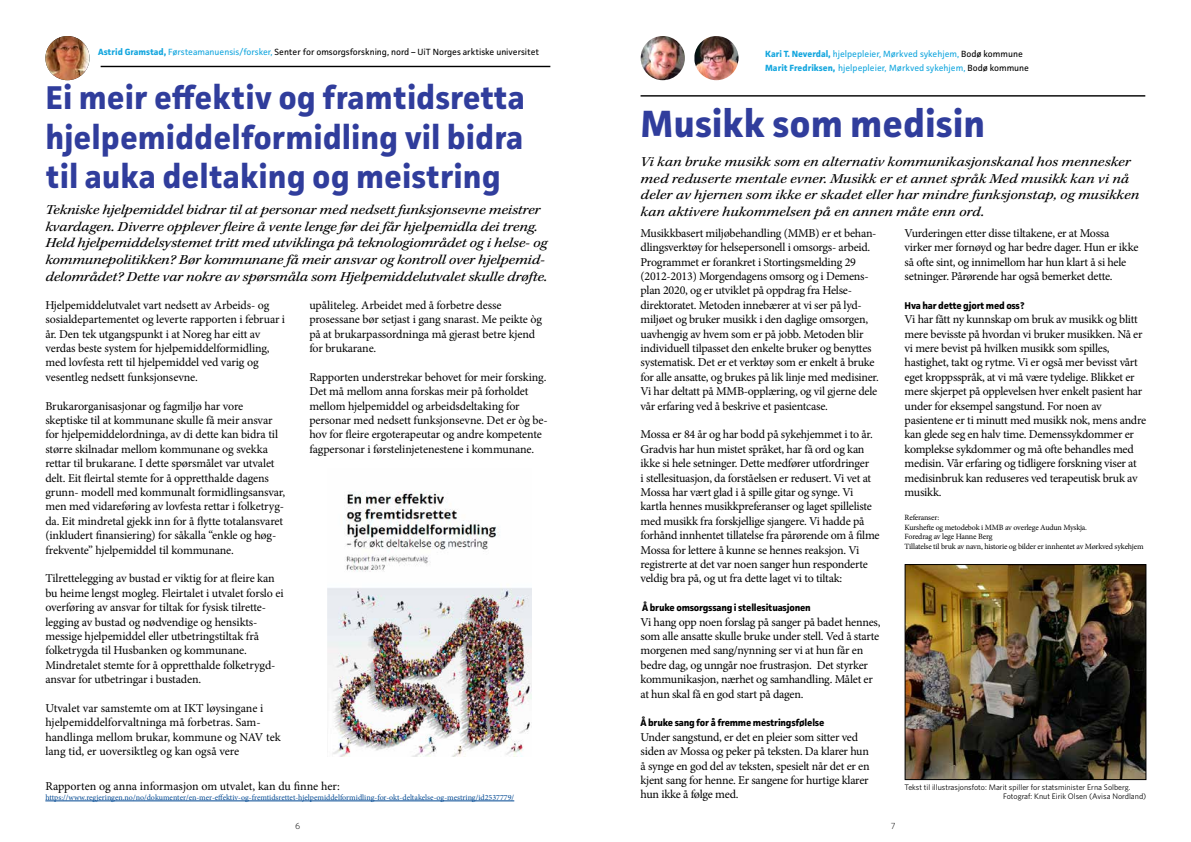
<style>
.page{position:relative;width:1191px;height:842px;background:#fff}
.page>*{position:absolute;margin:0;border:0;box-sizing:border-box;transform-origin:0 0}
.t1{font:700 38px "Facit";color:#303d9c}
.t2{font:700 33px/39.6px "Facit";color:#303d9c;text-align:justify}
.t3{font:italic 14px/16.8px "Kepler Std";letter-spacing:-.005em;color:#000;scale:1.15 1}
.t4{font:12px/14.4px "Minion Pro";letter-spacing:-.02em;color:#000}
.t5{font:12px/14.4px "Minion Pro";color:#000}
.t6{font:700 9.8px "Facit";letter-spacing:-.02em;color:#000}
.t7{font:9px/14.4px "Facit";color:#13a6de}
.t8{font:9px "Facit";color:#000}
.t9{font:300 9px "Whitney";color:#000}
.t10{font:8px/9.6px "Minion Pro";letter-spacing:-.02em;color:#000}
.t11{font:8px "Minion Pro";color:#004892}
.t12{font:8px/9.6px "Whitney";color:#000}
.s1{font-weight:700;color:#13a6de}
.s2{color:#13a6de}
.s3{font-weight:700}
.s4{color:#000}
</style>
<div class="page">
<img style="left:45px;top:36px;width:45px;height:44px;border-radius:22px">
<hr style="left:101px;top:66px;width:449px;height:1px;background:#000">
<img style="left:906px;top:566px;width:238px;height:212px">
<div style="left:904px;top:564px;width:242px;height:216px;border:1px solid #000"></div>
<img style="left:640px;top:36px;width:45px;height:44px;border-radius:22px">
<img style="left:694px;top:36px;width:44px;height:44px">
<hr style="left:640px;top:95px;width:505px;height:2px;background:#000">
<hr style="left:45px;top:801px;width:469px;height:1px;background:#004892">
<img style="left:328px;top:491px;width:204px;height:265px">
<p class="t8" style="left:98px;top:46px;width:442px"><span class="s1">Astrid Gramstad,</span> <span class="s2">Førsteamanuensis/forsker,</span> Senter for omsorgsforskning, nord – UiT Norges arktiske universitet</p>
<p class="t7" style="left:765px;top:46px;width:265px"><span class="s3">Kari T. Neverdal,</span> hjelpepleier, Mørkved sykehjem, <span class="s4">Bodø kommune<br></span><span class="s3">Marit Fredriksen,</span> hjelpepleier, Mørkved sykehjem, <span class="s4">Bodø kommune</span></p>
<h2 class="t2" style="left:45px;top:77px;width:481px">Ei meir effektiv og framtidsretta hjelpemiddelformidling vil bidra til auka deltaking og meistring</h2>
<p class="t3" style="left:45px;top:202px;width:438px">Tekniske hjelpemiddel bidrar til at personar med nedsett funksjonsevne meistrer kvardagen. Diverre opplever fleire å vente lenge før dei får hjelpemidla dei treng.<br>Held hjelpemiddelsystemet tritt med utviklinga på teknologiområdet og i helse- og kommunepolitikken? Bør kommunane få meir ansvar og kontroll over hjelpemid&shy;delområdet? Dette var nokre av spørsmåla som Hjelpemiddelutvalet skulle drøfte.</p>
<h1 class="t1" style="left:640px;top:100px;width:346px">Musikk som medisin</h1>
<p class="t3" style="left:640px;top:154px;width:435px">Vi kan bruke musikk som en alternativ kommunikasjonskanal hos mennesker med reduserte mentale evner. Musikk er et annet språk Med musikk kan vi nå deler av hjernen som ikke er skadet eller har mindre funksjonstap, og musikken kan aktivere hukommelsen på en annen måte enn ord.</p>
<p class="t4" style="left:904px;top:226px;width:235px">Vurderingen etter disse tiltakene, er at Mossa virker mer fornøyd og har bedre dager. Hun er ikke så ofte sint, og innimellom har hun klart å si hele setninger. Pårørende har også bemerket dette.</p>
<p class="t6" style="left:904px;top:299px;width:121px">Hva har dette gjort med oss?</p>
<p class="t4" style="left:904px;top:312px;width:243px">Vi har fått ny kunnskap om bruk av musikk og blitt mere bevisste på hvordan vi bruker musikken. Nå er vi mere bevist på hvilken musikk som spilles, hastighet, takt og rytme. Vi er også mer bevisst vårt eget kroppsspråk, at vi må være tydelige. Blikket er mere skjerpet på opplevelsen hver enkelt pasient har under for eksempel sangstund. For noen av pasientene er ti minutt med musikk nok, mens andre kan glede seg en halv time. Demenssykdommer er komplekse sykdommer og må ofte behandles med medisin. Vår erfaring og tidligere forskning viser at medisinbruk kan reduseres ved terapeutisk bruk av musikk.</p>
<p class="t10" style="left:904px;top:513px;width:240px">Referanser:<br>Kurshefte og metodebok i MMB av overlege Audun Myskja.<br>Foredrag av lege Hanne Berg<br>Tillatelse til bruk av navn, historie og bilder er innhentet av Mørkved sykehjem</p>
<p class="t4" style="left:640px;top:226px;width:240px">Musikkbasert miljøbehandling (MMB) er et behan&shy;dlingsverktøy for helsepersonell i omsorgs- arbeid.<br>Programmet er forankret i Stortingsmelding 29 (2012-2013) Morgendagens omsorg og i Demens&shy;plan 2020, og er utviklet på oppdrag fra Helse&shy;direktoratet. Metoden innebærer at vi ser på lyd&shy;miljøet og bruker musikk i den daglige omsorgen, uavhengig av hvem som er på jobb. Metoden blir individuell tilpasset den enkelte bruker og benyttes systematisk. Det er et verktøy som er enkelt å bruke for alle ansatte, og brukes på lik linje med medisiner.<br>Vi har deltatt på MMB-opplæring, og vil gjerne dele vår erfaring ved å beskrive et pasientcase.</p>
<p class="t4" style="left:640px;top:427px;width:241px">Mossa er 84 år og har bodd på sykehjemmet i to år.<br>Gradvis har hun mistet språket, har få ord og kan ikke si hele setninger. Dette medfører utfordringer<br>i stellesituasjon, da forståelsen er redusert. Vi vet at Mossa har vært glad i å spille gitar og synge. Vi kartla hennes musikkpreferanser og laget spilleliste med musikk fra forskjellige sjangere. Vi hadde på forhånd innhentet tillatelse fra pårørende om å filme Mossa for lettere å kunne se hennes reaksjon. Vi registrerte at det var noen sanger hun responderte veldig bra på, og ut fra dette laget vi to tiltak:</p>
<p class="t6" style="left:642px;top:602px;width:170px">Å bruke omsorgssang i stellesituasjonen</p>
<p class="t4" style="left:640px;top:615px;width:241px">Vi hang opp noen forslag på sanger på badet hennes, som alle ansatte skulle bruke under stell. Ved å starte morgenen med sang/nynning ser vi at hun får en bedre dag, og unngår noe frustrasjon. Det styrker kommunikasjon, nærhet og samhandling. Målet er at hun skal få en god start på dagen.</p>
<p class="t6" style="left:640px;top:717px;width:185px">Å bruke sang for å fremme mestringsfølelse</p>
<p class="t4" style="left:640px;top:730px;width:231px">Under sangstund, er det en pleier som sitter ved siden av Mossa og peker på teksten. Da klarer hun å synge en god del av teksten, spesielt når det er en kjent sang for henne. Er sangene for hurtige klarer hun ikke å følge med.</p>
<p class="t4" style="left:45px;top:298px;width:241px">Hjelpemiddelutvalet vart nedsett av Arbeids- og sosialdepartementet og leverte rapporten i februar i år. Den tek utgangspunkt i at Noreg har eitt av verdas beste system for hjelpemiddelformidling, med lovfesta rett til hjelpemiddel ved varig og vesentleg nedsett funksjonsevne.</p>
<p class="t4" style="left:45px;top:399px;width:241px">Brukarorganisasjonar og fagmiljø har vore skeptiske til at kommunane skulle få meir ansvar for hjelpemiddelordninga, av di dette kan bidra til større skilnadar mellom kommunane og svekka rettar til brukarane. I dette spørsmålet var utvalet delt. Eit fleirtal stemte for å oppretthalde dagens grunn- modell med kommunalt formidlingsansvar, men med vidareføring av lovfesta rettar i folketryg&shy;da. Eit mindretal gjekk inn for å flytte totalansvaret (inkludert finansiering) for såkalla “enkle og høg&shy;frekvente” hjelpemiddel til kommunane.</p>
<p class="t4" style="left:45px;top:571px;width:240px">Tilrettelegging av bustad er viktig for at fleire kan bu heime lengst mogleg. Fleirtalet i utvalet forslo ei overføring av ansvar for tiltak for fysisk tilrette&shy;legging av bustad og nødvendige og hensikts&shy;messige hjelpemiddel eller utbetringstiltak frå folketrygda til Husbanken og kommunane.<br>Mindretalet stemte for å oppretthalde folketrygd&shy;ansvar for utbetringar i bustaden.</p>
<p class="t5" style="left:45px;top:701px;width:237px">Utvalet var samstemte om at IKT løysingane i hjelpemiddelforvaltninga må forbetras. Sam&shy;handlinga mellom brukar, kommune og NAV tek lang tid, er uoversiktleg og kan også vere</p>
<p class="t4" style="left:309px;top:298px;width:234px">upåliteleg. Arbeidet med å forbetre desse prosessane bør setjast i gang snarast. Me peikte òg på at brukarpassordninga må gjerast betre kjend for brukarane.</p>
<p class="t4" style="left:309px;top:370px;width:240px">Rapporten understrekar behovet for meir forsking.<br>Det må mellom anna forskas meir på forholdet mellom hjelpemiddel og arbeidsdeltaking for personar med nedsett funksjonsevne. Det er òg be&shy;hov for fleire ergoterapeutar og andre kompetente fagpersonar i førstelinjetenestene i kommunane.</p>
<p class="t5" style="left:45px;top:779px;width:296px">Rapporten og anna informasjon om utvalet, kan du finne her:</p>
<p class="t11" style="left:45px;top:792px;width:470px">https://www.regjeringen.no/no/dokumenter/en-mer-effektiv-og-fremtidsrettet-hjelpemiddelformidling-for-okt-deltakelse-og-mestring/id2537779/</p>
<p class="t12" style="left:1003px;top:782px;width:145px;text-indent:-99px">Tekst til illustrasjonsfoto: Marit spiller for statsminister Erna Solberg.<br>Fotograf: Knut Eirik Olsen (Avisa Nordland)</p>
<p class="t9" style="left:295px;top:820px;width:7px">6</p>
<p class="t9" style="left:891px;top:820px;width:6px">7</p>
</div>
